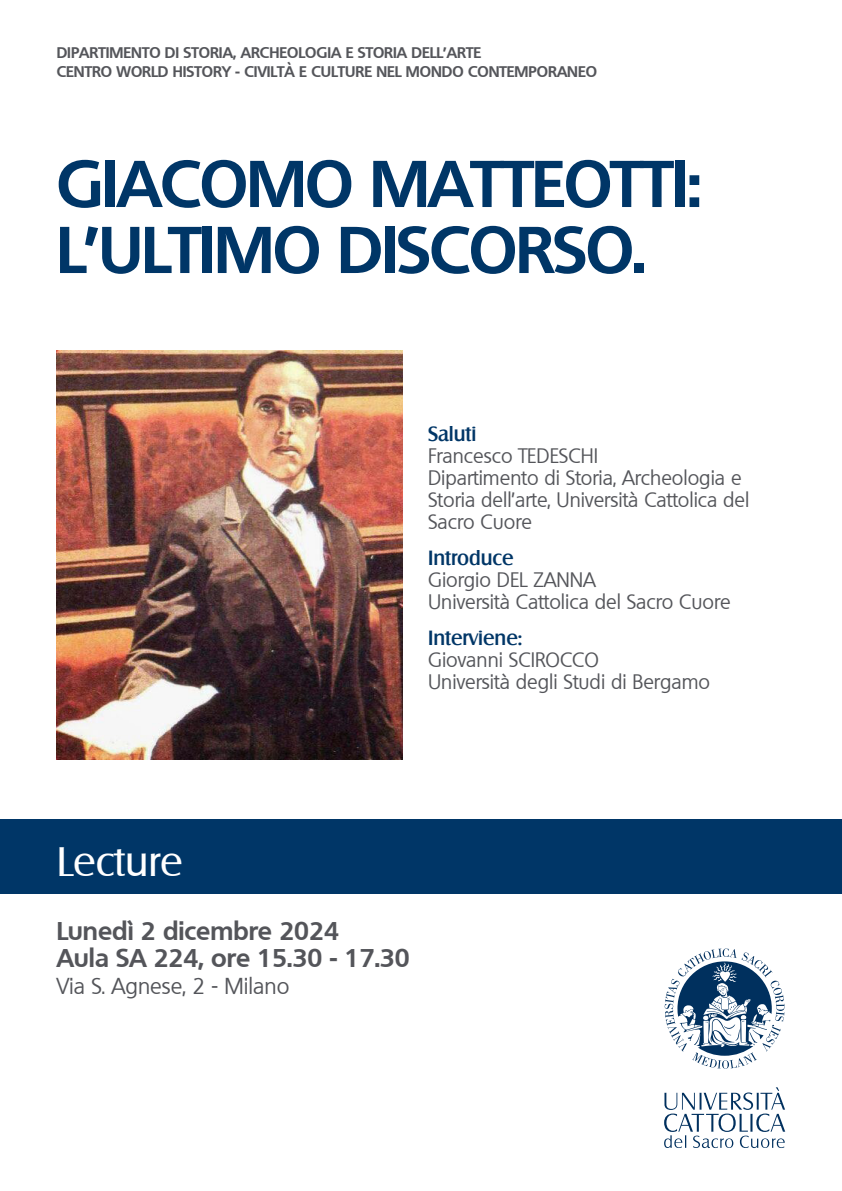
<style>
.page{position:relative;width:842px;height:1191px;background:#fff}
.page>*{position:absolute;margin:0;border:0;box-sizing:border-box;transform-origin:0 0}
.t1{font:700 64px/66px "Quebec";letter-spacing:-.015em;color:#003667}
.t2{font:40px "Salzburg";color:#fff}
.t3{font:700 25px/27px "Quebec";color:#54555a}
.t4{font:22px "Quebec";color:#54555a}
.t5{font:20px/22px "Quebec";color:#54555a}
.t6{font:500 20px "Salzburg";color:#003667}
.t7{font:700 15px/19px "Quebec";color:#54555a}
</style>
<div class="page">
<div style="left:0;top:819px;width:842px;height:75px;background:#003667"></div>
<svg style="left:665px;top:948px;width:119px;height:120px"></svg>
<svg style="left:664px;top:1087px;width:121px;height:61px"></svg>
<img style="left:57px;top:351px;width:346px;height:408px">
<p class="t7" style="left:57px;top:42px;width:542px">DIPARTIMENTO DI STORIA, ARCHEOLOGIA E STORIA DELL’ARTE<br>CENTRO WORLD HISTORY - CIVILTÀ E CULTURE NEL MONDO CONTEMPORANEO</p>
<h1 class="t1" style="left:57px;top:149px;width:647px">GIACOMO MATTEOTTI:<br>L’ULTIMO DISCORSO.</h1>
<p class="t6" style="left:428px;top:421px;width:50px">Saluti</p>
<p class="t5" style="left:428px;top:444px;width:323px">Francesco TEDESCHI<br>Dipartimento di Storia, Archeologia e<br>Storia dell’arte, Università Cattolica del<br>Sacro Cuore</p>
<p class="t6" style="left:428px;top:545px;width:87px">Introduce</p>
<p class="t5" style="left:428px;top:568px;width:304px">Giorgio DEL ZANNA<br>Università Cattolica del Sacro Cuore</p>
<p class="t6" style="left:428px;top:626px;width:96px">Interviene:</p>
<p class="t5" style="left:428px;top:648px;width:283px">Giovanni SCIROCCO<br>Università degli Studi di Bergamo</p>
<h2 class="t2" style="left:57px;top:837px;width:127px">Lecture</h2>
<p class="t3" style="left:57px;top:917px;width:354px">Lunedì 2 dicembre 2024<br>Aula SA 224, ore 15.30 - 17.30</p>
<p class="t4" style="left:57px;top:972px;width:234px">Via S. Agnese, 2 - Milano</p>
</div>
